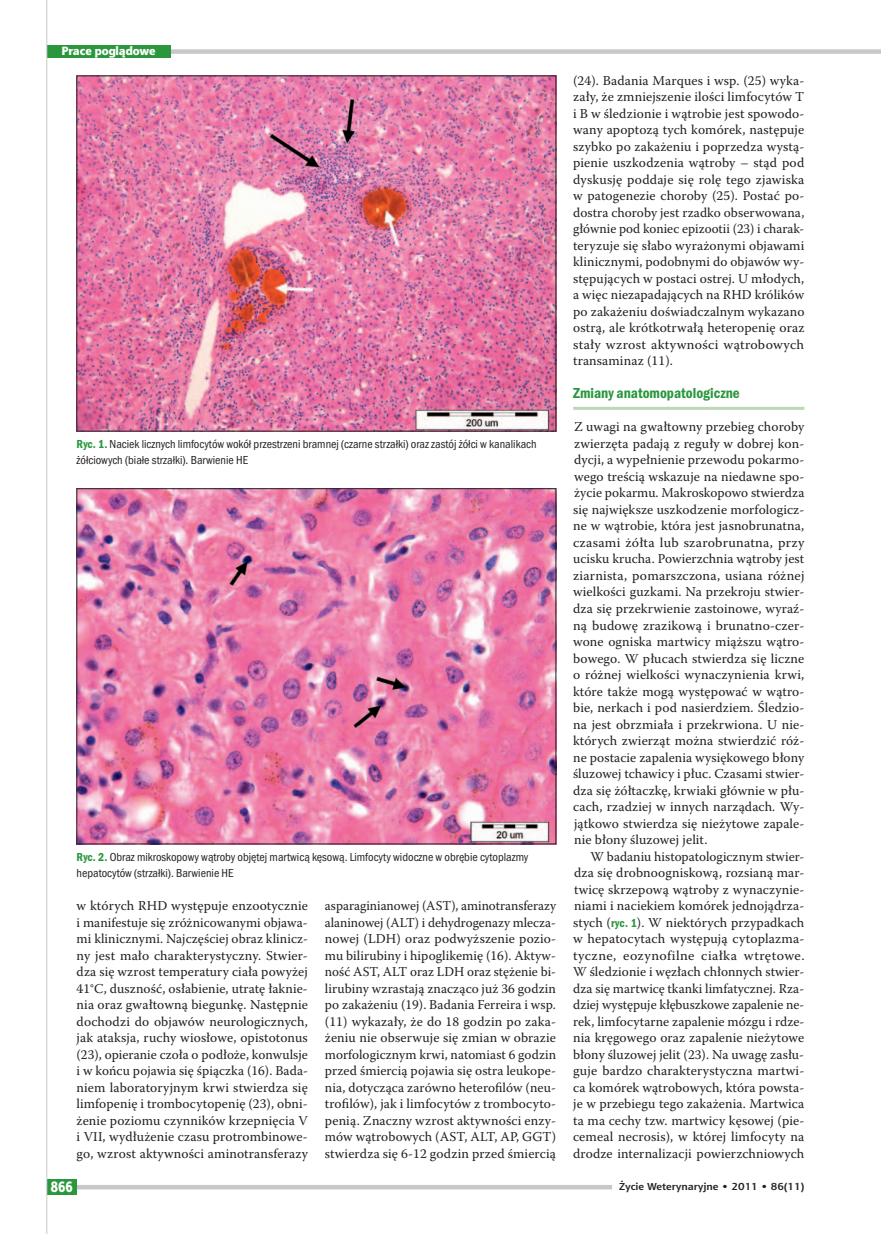
<style>
.page{position:relative;width:881px;height:1234px;background:#fff}
.page>*{position:absolute;margin:0;border:0;box-sizing:border-box;transform-origin:0 0}
.t1{font:15px "Franklin Got Itc TOT Dem Con";color:#2a973d}
.t2{font:15px "Aerton Cnd EFN Black";color:#fff}
.t3{font:13.5px/16.5px "Warnock Pro";letter-spacing:.01em;color:#231f20;text-align:justify}
.t4{font:12px/16.5px "Franklin Got Itc TOT Boo Con";color:#231f20}
.t5{font:12px "Aerton EFN Black";color:#fff}
.t6{font:700 10.2px "Aerton EFN";color:#231f20;scale:1.11 1}
.s1{font-family:"Franklin Got Itc TOT Dem Con";color:#2a973d}
.s2{font-family:"Franklin Got Itc TOT Dem Con";font-size:12px;color:#2a973d}
</style>
<div class="page">
<hr style="left:573px;top:407px;width:231px;height:3px;background:#bdd8b7">
<img style="left:79px;top:78px;width:475px;height:351px">
<img style="left:79px;top:490px;width:475px;height:352px">
<div style="left:47px;top:49px;width:833px;height:5px;background:#c7c8ca"></div>
<div style="left:47px;top:45px;width:123px;height:13px;background:#2a973d"></div>
<div style="left:47px;top:1184px;width:565px;height:5px;background:#c7c8ca"></div>
<div style="left:47px;top:1178px;width:30px;height:15px;background:#2a973d"></div>
<hr style="left:46px;top:0;width:1px;height:1233px;background:#c7c8ca">
<p class="t5" style="left:61px;top:43px;width:96px">Prace poglądowe</p>
<p class="t4" style="left:77px;top:435px;width:461px"><span class="s1">Ryc. 1.</span> Naciek licznych limfocytów wokół przestrzeni bramnej (czarne strzałki) oraz zastój żółci w kanalikach żółciowych (białe strzałki). Barwienie HE</p>
<p class="t4" style="left:77px;top:848px;width:453px"><span class="s1">Ryc. 2.</span> Obraz mikroskopowy wątroby objętej martwicą kęsową. Limfocyty widoczne w obrębie cytoplazmy hepatocytów (strzałki). Barwienie HE</p>
<p class="t3" style="left:77px;top:897px;width:233px">w których RHD występuje enzootycznie i manifestuje się zróżnicowanymi objawa&shy;mi klinicznymi. Najczęściej obraz klinicz&shy;ny jest mało charakterystyczny. Stwier&shy;dza się wzrost temperatury ciała powyżej 41°C, duszność, osłabienie, utratę łaknie&shy;nia oraz gwałtowną biegunkę. Następnie dochodzi do objawów neurologicznych, jak ataksja, ruchy wiosłowe, opistotonus (23), opieranie czoła o podłoże, konwulsje i w końcu pojawia się śpiączka (16). Bada&shy;niem laboratoryjnym krwi stwierdza się limfopenię i trombocytopenię (23), obni&shy;żenie poziomu czynników krzepnięcia V i VII, wydłużenie czasu protrombinowe&shy;go, wzrost aktywności aminotransferazy</p>
<p class="t3" style="left:325px;top:897px;width:233px">asparaginianowej (AST), aminotransferazy alaninowej (ALT) i dehydrogenazy mlecza&shy;nowej (LDH) oraz podwyższenie pozio&shy;mu bilirubiny i hipoglikemię (16). Aktyw&shy;ność AST, ALT oraz LDH oraz stężenie bi&shy;lirubiny wzrastają znacząco już 36 godzin po zakażeniu (19). Badania Ferreira i wsp. (11) wykazały, że do 18 godzin po zaka&shy;żeniu nie obserwuje się zmian w obrazie morfologicznym krwi, natomiast 6 godzin przed śmiercią pojawia się ostra leukope&shy;nia, dotycząca zarówno heterofilów (neu&shy;trofilów), jak i limfocytów z trombocyto&shy;penią. Znaczny wzrost aktywności enzy&shy;mów wątrobowych (AST, ALT, AP, GGT) stwierdza się 6-12 godzin przed śmiercią</p>
<p class="t3" style="left:573px;top:72px;width:233px">(24). Badania Marques i wsp. (25) wyka&shy;zały, że zmniejszenie ilości limfocytów T i B w śledzionie i wątrobie jest spowodo&shy;wany apoptozą tych komórek, następuje szybko po zakażeniu i poprzedza wystą&shy;pienie uszkodzenia wątroby – stąd pod dyskusję poddaje się rolę tego zjawiska w patogenezie choroby (25). Postać po&shy;dostra choroby jest rzadko obserwowana, głównie pod koniec epizootii (23) i charak&shy;teryzuje się słabo wyrażonymi objawami klinicznymi, podobnymi do objawów wy&shy;stępujących w postaci ostrej. U młodych, a więc niezapadających na RHD królików po zakażeniu doświadczalnym wykazano ostrą, ale krótkotrwałą heteropenię oraz stały wzrost aktywności wątrobowych transaminaz (11).</p>
<p class="t1" style="left:573px;top:384px;width:168px">Zmiany anatomopatologiczne</p>
<p class="t3" style="left:573px;top:418px;width:233px">Z uwagi na gwałtowny przebieg choroby zwierzęta padają z reguły w dobrej kon&shy;dycji, a wypełnienie przewodu pokarmo&shy;wego treścią wskazuje na niedawne spo&shy;życie pokarmu. Makroskopowo stwierdza się największe uszkodzenie morfologicz&shy;ne w wątrobie, która jest jasnobrunatna, czasami żółta lub szarobrunatna, przy ucisku krucha. Powierzchnia wątroby jest ziarnista, pomarszczona, usiana różnej wielkości guzkami. Na przekroju stwier&shy;dza się przekrwienie zastoinowe, wyraź&shy;ną budowę zrazikową i brunatno-czer&shy;wone ogniska martwicy miąższu wątro&shy;bowego. W płucach stwierdza się liczne o różnej wielkości wynaczynienia krwi, które także mogą występować w wątro&shy;bie, nerkach i pod nasierdziem. Śledzio&shy;na jest obrzmiała i przekrwiona. U nie&shy;których zwierząt można stwierdzić róż&shy;ne postacie zapalenia wysiękowego błony śluzowej tchawicy i płuc. Czasami stwier&shy;dza się żółtaczkę, krwiaki głównie w płu&shy;cach, rzadziej w innych narządach. Wy&shy;jątkowo stwierdza się nieżytowe zapale&shy;nie błony śluzowej jelit.</p>
<p class="t3" style="left:573px;top:847px;width:233px;text-indent:17px">W badaniu histopatologicznym stwier&shy;dza się drobnoogniskową, rozsianą mar&shy;twicę skrzepową wątroby z wynaczynie&shy;niami i naciekiem komórek jednojądrza&shy;stych (<span class="s2">ryc. 1</span>). W niektórych przypadkach w hepatocytach występują cytoplazma&shy;tyczne, eozynofilne ciałka wtrętowe.<br>W śledzionie i węzłach chłonnych stwier&shy;dza się martwicę tkanki limfatycznej. Rza&shy;dziej występuje kłębuszkowe zapalenie ne&shy;rek, limfocytarne zapalenie mózgu i rdze&shy;nia kręgowego oraz zapalenie nieżytowe błony śluzowej jelit (23). Na uwagę zasłu&shy;guje bardzo charakterystyczna martwi&shy;ca komórek wątrobowych, która powsta&shy;je w przebiegu tego zakażenia. Martwica ta ma cechy tzw. martwicy kęsowej (pie&shy;cemeal necrosis), w której limfocyty na drodze internalizacji powierzchniowych</p>
<p class="t2" style="left:51px;top:1177px;width:23px">866</p>
<p class="t6" style="left:619px;top:1180px;width:168px">Życie Weterynaryjne • 2011 • 86(11)</p>
</div>
